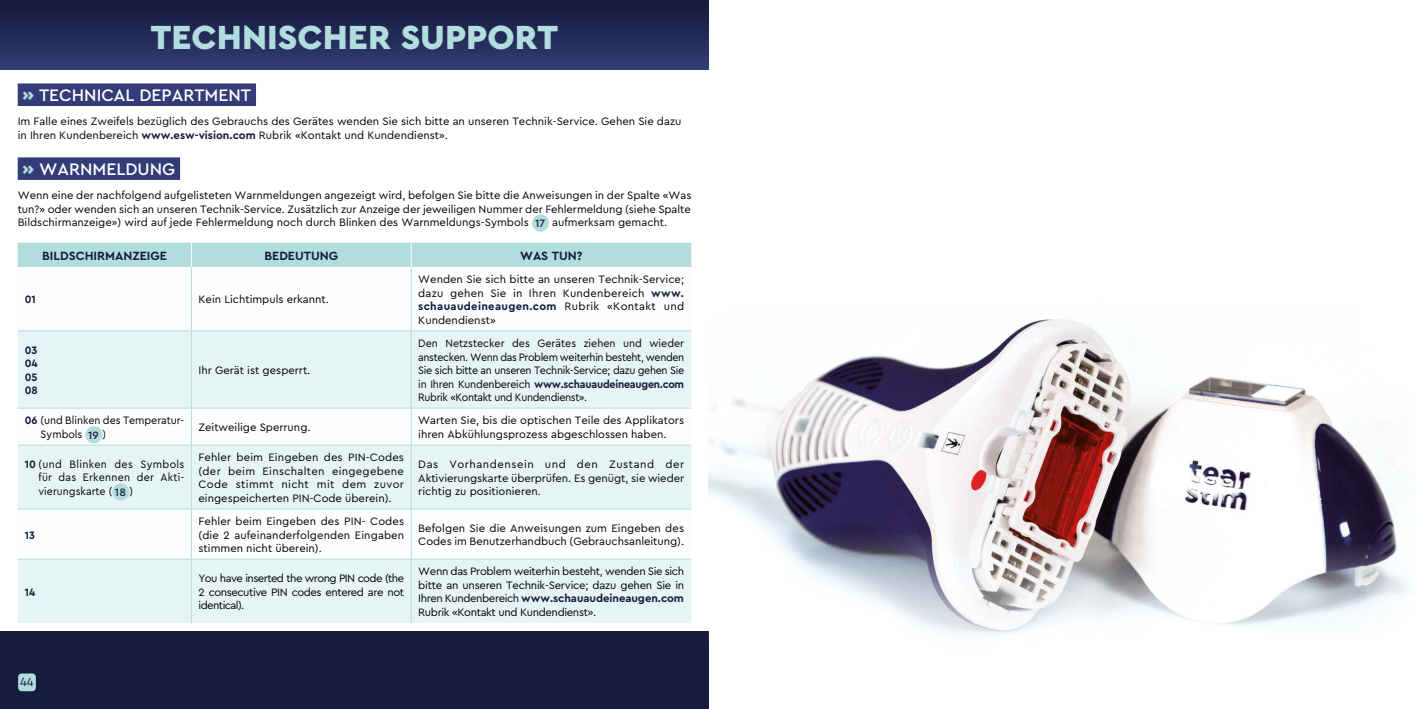
<style>
.page{position:relative;width:1418px;height:709px;background:#fff}
.page>*{position:absolute;margin:0;border:0;box-sizing:border-box;transform-origin:0 0}
.t1{font:900 35px "Cera Pro";color:#b2dddf}
.t2{font:500 17.5px "Cera Pro";color:#fff}
.t3{font:700 12.5px "Cera Pro";color:#171b3d}
.t4{font:12.5px "Cera Pro";color:#171b3d}
.t5{font:11.25px/13.5px "Cera Pro";color:#000;text-align:justify}
.t6{font:11.25px/13.5px "Cera Pro";color:#000;text-align:justify;scale:.95 1}
.t7{font:700 11.25px/13.5px "Cera Pro";color:#171b3d;text-align:justify;scale:.95 1}
.s1{font-weight:900;color:#b2dddf}
.s2{font-weight:700;color:#171b3d}
.s3{font-weight:500;color:#171b3d}
</style>
<div class="page">
<div style="left:0;top:631px;width:709px;height:78px;background:#171b3d"></div>
<div style="left:18px;top:673px;width:18px;height:18px;background:#b2dddf;border-radius:4px"></div>
<div style="left:18px;top:83px;width:238px;height:23px;background:#333c77"></div>
<div style="left:18px;top:157px;width:162px;height:23px;background:#333c77"></div>
<div style="left:532px;top:214px;width:17px;height:18px;background:#b2dddf;border-radius:50%"></div>
<svg style="left:18px;top:331px;width:673px;height:292px;fill:#e6f4f5"></svg>
<hr style="left:191px;top:267px;width:1px;height:63px;background:#b2dddf">
<hr style="left:411px;top:267px;width:1px;height:63px;background:#b2dddf">
<hr style="left:18px;top:330px;width:173px;height:1px;background:#b2dddf">
<hr style="left:191px;top:330px;width:220px;height:1px;background:#b2dddf">
<hr style="left:191px;top:331px;width:1px;height:77px;background:#b2dddf">
<hr style="left:411px;top:330px;width:280px;height:1px;background:#b2dddf">
<hr style="left:411px;top:331px;width:1px;height:77px;background:#b2dddf">
<hr style="left:18px;top:408px;width:173px;height:1px;background:#b2dddf">
<hr style="left:191px;top:408px;width:220px;height:1px;background:#b2dddf">
<hr style="left:191px;top:408px;width:1px;height:37px;background:#b2dddf">
<hr style="left:411px;top:408px;width:280px;height:1px;background:#b2dddf">
<hr style="left:411px;top:408px;width:1px;height:37px;background:#b2dddf">
<hr style="left:18px;top:445px;width:173px;height:1px;background:#b2dddf">
<hr style="left:191px;top:445px;width:220px;height:1px;background:#b2dddf">
<hr style="left:191px;top:445px;width:1px;height:63px;background:#b2dddf">
<hr style="left:411px;top:445px;width:280px;height:1px;background:#b2dddf">
<hr style="left:411px;top:445px;width:1px;height:63px;background:#b2dddf">
<hr style="left:18px;top:508px;width:173px;height:1px;background:#b2dddf">
<hr style="left:191px;top:508px;width:220px;height:1px;background:#b2dddf">
<hr style="left:191px;top:509px;width:1px;height:50px;background:#b2dddf">
<hr style="left:411px;top:508px;width:280px;height:1px;background:#b2dddf">
<hr style="left:411px;top:509px;width:1px;height:50px;background:#b2dddf">
<hr style="left:18px;top:559px;width:173px;height:1px;background:#b2dddf">
<hr style="left:191px;top:559px;width:220px;height:1px;background:#b2dddf">
<hr style="left:411px;top:559px;width:280px;height:1px;background:#b2dddf">
<div style="left:18px;top:243px;width:673px;height:24px;background:#b2dddf"></div>
<hr style="left:191px;top:559px;width:1px;height:64px;background:#b2dddf">
<hr style="left:411px;top:559px;width:1px;height:64px;background:#b2dddf">
<div style="left:85px;top:426px;width:18px;height:17px;background:#b2dddf;border-radius:50%"></div>
<div style="left:112px;top:483px;width:17px;height:17px;background:#b2dddf;border-radius:50%"></div>
<img style="left:709px;top:319px;width:699px;height:316px">
<div style="left:0;top:0;width:709px;height:69px;background:linear-gradient(to bottom,#141838,#323c75)"></div>
<h1 class="t1" style="left:151px;top:14px;width:409px">TECHNISCHER SUPPORT</h1>
<h2 class="t2" style="left:23px;top:83px;width:230px"><span class="s1">»</span> TECHNICAL DEPARTMENT</h2>
<p class="t5" style="left:18px;top:114px;width:665px">Im Falle eines Zweifels bezüglich des Gebrauchs des Gerätes wenden Sie sich bitte an unseren Technik-Service. Gehen Sie dazu in Ihren Kundenbereich <span class="s2">www.esw-vision.com</span> Rubrik «Kontakt und Kundendienst».</p>
<h2 class="t2" style="left:23px;top:157px;width:154px"><span class="s1">»</span> WARNMELDUNG</h2>
<p class="t5" style="left:18px;top:188px;width:675px">Wenn eine der nachfolgend aufgelisteten Warnmeldungen angezeigt wird, befolgen Sie bitte die Anweisungen in der Spalte «Was tun?» oder wenden sich an unseren Technik-Service. Zusätzlich zur Anzeige der jeweiligen Nummer der Fehlermeldung (siehe Spalte Bildschirmanzeige») wird auf jede Fehlermeldung noch durch Blinken des Warnmeldungs-Symbols <span class="s3">17</span> aufmerksam gemacht.</p>
<p class="t3" style="left:42px;top:247px;width:126px">BILDSCHIRMANZEIGE</p>
<p class="t3" style="left:264px;top:247px;width:75px">BEDEUTUNG</p>
<p class="t3" style="left:520px;top:247px;width:64px">WAS TUN?</p>
<p class="t7" style="left:25px;top:292px;width:13px">01</p>
<p class="t5" style="left:198px;top:292px;width:132px">Kein Lichtimpuls erkannt.</p>
<p class="t5" style="left:418px;top:272px;width:267px">Wenden Sie sich bitte an unseren Technik-Service; dazu gehen Sie in Ihren Kundenbereich <span class="s2">www. schauaudeineaugen.com</span> Rubrik «Kontakt und Kundendienst»</p>
<p class="t7" style="left:25px;top:343px;width:15px">03<br>04<br>05<br>08</p>
<p class="t5" style="left:198px;top:363px;width:113px">Ihr Gerät ist gesperrt.</p>
<p class="t6" style="left:418px;top:336px;width:281px">Den Netzstecker des Gerätes ziehen und wieder anstecken. Wenn das Problem weiterhin besteht, wenden Sie sich bitte an unseren Technik-Service; dazu gehen Sie in Ihren Kundenbereich <span class="s2">www.schauaudeineaugen.com </span>Rubrik «Kontakt und Kundendienst».</p>
<p class="t6" style="left:41px;top:413px;width:153px;text-indent:-16px"><span class="s2">06</span> (und Blinken des Temperatur-<br>Symbols <span class="s3">19</span> )</p>
<p class="t5" style="left:198px;top:420px;width:114px">Zeitweilige Sperrung.</p>
<p class="t5" style="left:418px;top:413px;width:267px">Warten Sie, bis die optischen Teile des Applikators ihren Abkühlungsprozess abgeschlossen haben.</p>
<p class="t6" style="left:39px;top:457px;width:155px;text-indent:-14px"><span class="s2">10</span> (und Blinken des Symbols für das Erkennen der Akti&shy;vierungskarte ( <span class="s3">18</span> )</p>
<p class="t5" style="left:198px;top:450px;width:207px">Fehler beim Eingeben des PIN-Codes (der beim Einschalten eingegebene Code stimmt nicht mit dem zuvor eingespeicherten PIN-Code überein).</p>
<p class="t5" style="left:418px;top:457px;width:267px">Das Vorhandensein und den Zustand der Aktivierungskarte überprüfen. Es genügt, sie wieder richtig zu positionieren.</p>
<p class="t7" style="left:25px;top:527px;width:12px">13</p>
<p class="t5" style="left:198px;top:514px;width:207px">Fehler beim Eingeben des PIN- Codes (die 2 aufeinanderfolgenden Eingaben stimmen nicht überein).</p>
<p class="t5" style="left:418px;top:521px;width:267px">Befolgen Sie die Anweisungen zum Eingeben des<br>Codes im Benutzerhandbuch (Gebrauchsanleitung).</p>
<p class="t7" style="left:25px;top:584px;width:13px">14</p>
<p class="t4" style="left:20px;top:673px;width:15px">44</p>
<p class="t5" style="left:198px;top:571px;width:207px">You have inserted the wrong PIN code (the 2 consecutive PIN codes entered are not identical).</p>
<p class="t5" style="left:418px;top:564px;width:267px">Wenn das Problem weiterhin besteht, wenden Sie sich bitte an unseren Technik-Service; dazu gehen Sie in Ihren Kundenbereich <span class="s2">www.schauaudeineaugen.com </span>Rubrik «Kontakt und Kundendienst».</p>
</div>
